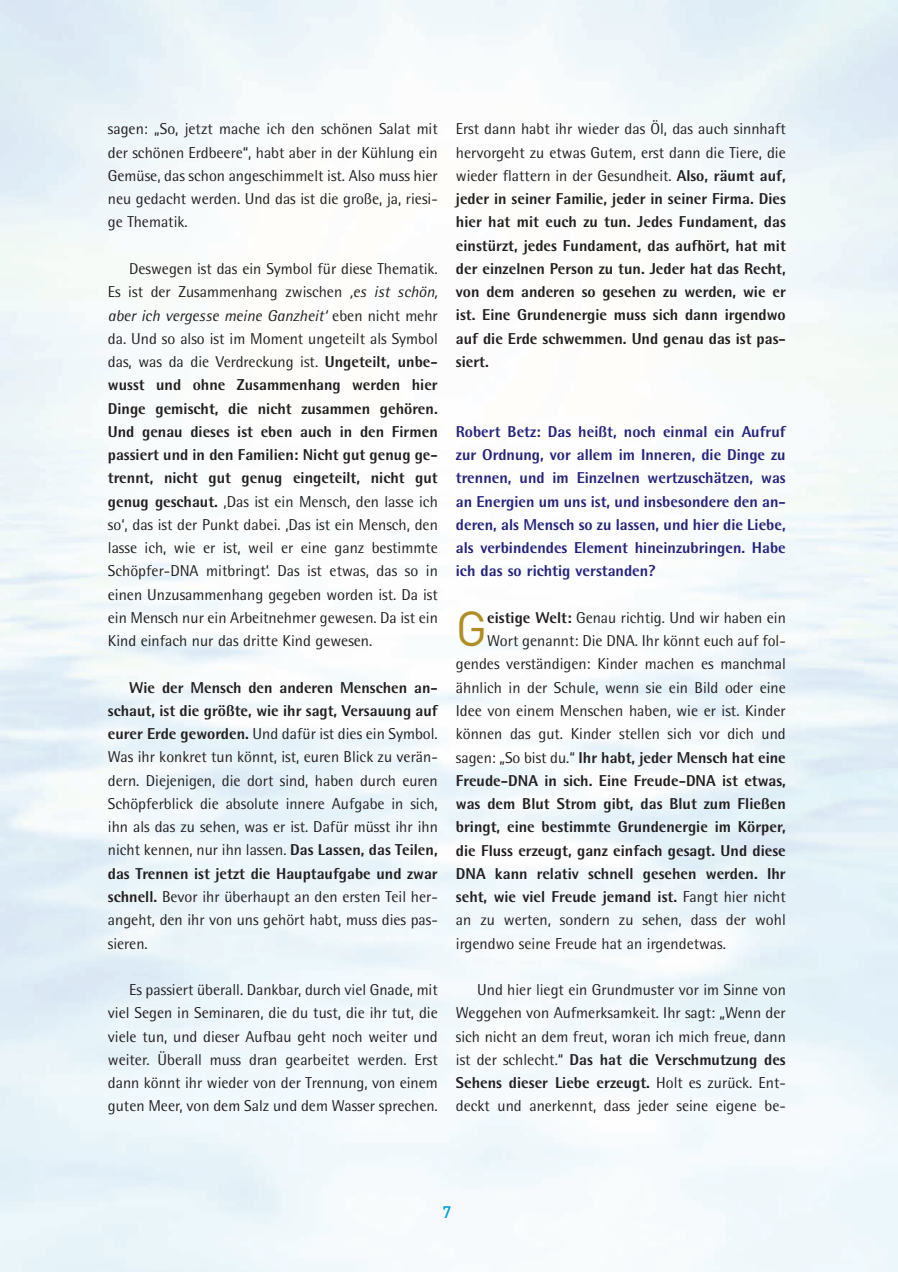
<style>
.page{position:relative;width:898px;height:1272px;background:#fff}
.page>*{position:absolute;margin:0;border:0;box-sizing:border-box;transform-origin:0 0}
.t1{font:48.45px "DIN";color:#b18e25}
.t2{font:500 16.5px "DIN";color:#009ed6}
.t3{font:15.75px/23.2px "Rotis Semi Sans";color:#231f20;text-align:justify}
.t4{font:800 15.75px/23.2px "Rotis Semi Sans";color:#231f20;text-align:justify}
.t5{font:800 15.75px/23.2px "Rotis Semi Sans";color:#26237b;text-align:justify}
.s1{font-style:italic}
.s2{font-weight:800}
.s3{font-weight:400}
</style>
<div class="page">
<p class="t3" style="left:108px;top:119px;width:331px">sagen: „So, jetzt mache ich den schönen Salat mit der schönen Erdbeere“, habt aber in der Kühlung ein Gemüse, das schon angeschimmelt ist. Also muss hier neu gedacht werden. Und das ist die große, ja, riesi&shy;ge Thematik.</p>
<p class="t3" style="left:108px;top:258px;width:331px;text-indent:21px">Deswegen ist das ein Symbol für diese Thematik.<br>Es ist der Zusammenhang zwischen <span class="s1">‚es ist schön, aber ich vergesse meine Ganzheit‘</span> eben nicht mehr da. Und so also ist im Moment ungeteilt als Symbol das, was da die Verdreckung ist. <span class="s2">Ungeteilt, unbe&shy;wusst und ohne Zusammenhang werden hier Dinge gemischt, die nicht zusammen gehören.<br>Und genau dieses ist eben auch in den Firmen passiert und in den Familien: Nicht gut genug ge&shy;trennt, nicht gut genug eingeteilt, nicht gut genug geschaut.</span> ‚Das ist ein Mensch, den lasse ich so‘, das ist der Punkt dabei. ‚Das ist ein Mensch, den lasse ich, wie er ist, weil er eine ganz bestimmte Schöpfer-DNA mitbringt‘. Das ist etwas, das so in einen Unzusammenhang gegeben worden ist. Da ist ein Mensch nur ein Arbeitnehmer gewesen. Da ist ein Kind einfach nur das dritte Kind gewesen.</p>
<p class="t3" style="left:108px;top:677px;width:331px;text-indent:21px"><span class="s2">Wie der Mensch den anderen Menschen an&shy;schaut, ist die größte, wie ihr sagt, Versauung auf eurer Erde geworden.</span> Und dafür ist dies ein Symbol.<br>Was ihr konkret tun könnt, ist, euren Blick zu verän&shy;dern. Diejenigen, die dort sind, haben durch euren Schöpferblick die absolute innere Aufgabe in sich, ihn als das zu sehen, was er ist. Dafür müsst ihr ihn nicht kennen, nur ihn lassen. <span class="s2">Das Lassen, das Teilen, das Trennen ist jetzt die Hauptaufgabe und zwar schnell.</span> Bevor ihr überhaupt an den ersten Teil her&shy;angeht, den ihr von uns gehört habt, muss dies pas&shy;sieren.</p>
<p class="t3" style="left:108px;top:979px;width:331px;text-indent:21px">Es passiert überall. Dankbar, durch viel Gnade, mit viel Segen in Seminaren, die du tust, die ihr tut, die viele tun, und dieser Aufbau geht noch weiter und weiter. Überall muss dran gearbeitet werden. Erst dann könnt ihr wieder von der Trennung, von einem guten Meer, von dem Salz und dem Wasser sprechen.</p>
<p class="t4" style="left:455px;top:119px;width:331px"><span class="s3">Erst dann habt ihr wieder das Öl, das auch sinnhaft hervorgeht zu etwas Gutem, erst dann die Tiere, die wieder flattern in der Gesundheit.</span> Also, räumt auf, jeder in seiner Familie, jeder in seiner Firma. Dies hier hat mit euch zu tun. Jedes Fundament, das einstürzt, jedes Fundament, das aufhört, hat mit der einzelnen Person zu tun. Jeder hat das Recht, von dem anderen so gesehen zu werden, wie er ist. Eine Grundenergie muss sich dann irgendwo auf die Erde schwemmen. Und genau das ist pas&shy;siert.</p>
<p class="t5" style="left:455px;top:421px;width:331px">Robert Betz: Das heißt, noch einmal ein Aufruf zur Ordnung, vor allem im Inneren, die Dinge zu trennen, und im Einzelnen wertzuschätzen, was an Energien um uns ist, und insbesondere den an&shy;deren, als Mensch so zu lassen, und hier die Liebe, als verbindendes Element hineinzubringen. Habe ich das so richtig verstanden?</p>
<h1 class="t1" style="left:455px;top:611px;width:33px">G</h1>
<p class="t3" style="left:487px;top:607px;width:300px"><span class="s2">eistige Welt:</span> Genau richtig. Und wir haben ein</p>
<p class="t3" style="left:487px;top:631px;width:300px">Wort genannt: Die DNA. Ihr könnt euch auf fol-</p>
<p class="t3" style="left:455px;top:654px;width:331px">gendes verständigen: Kinder machen es manchmal</p>
<p class="t3" style="left:455px;top:677px;width:331px">ähnlich in der Schule, wenn sie ein Bild oder eine</p>
<p class="t3" style="left:455px;top:700px;width:331px">Idee von einem Menschen haben, wie er ist. Kinder</p>
<p class="t3" style="left:455px;top:724px;width:331px">können das gut. Kinder stellen sich vor dich und</p>
<p class="t4" style="left:455px;top:747px;width:331px"><span class="s3">sagen: „So bist du.“</span> Ihr habt, jeder Mensch hat eine</p>
<p class="t4" style="left:455px;top:770px;width:331px">Freude-DNA in sich. Eine Freude-DNA ist etwas,</p>
<p class="t4" style="left:455px;top:793px;width:331px">was dem Blut Strom gibt, das Blut zum Fließen</p>
<p class="t4" style="left:455px;top:816px;width:331px">bringt, eine bestimmte Grundenergie im Körper,</p>
<p class="t4" style="left:455px;top:840px;width:331px">die Fluss erzeugt, ganz einfach gesagt. Und diese</p>
<p class="t4" style="left:455px;top:863px;width:331px">DNA kann relativ schnell gesehen werden. Ihr</p>
<p class="t4" style="left:455px;top:886px;width:331px">seht, wie viel Freude jemand ist. <span class="s3">Fangt hier nicht</span></p>
<p class="t3" style="left:455px;top:909px;width:331px">an zu werten, sondern zu sehen, dass der wohl</p>
<p class="t3" style="left:455px;top:933px;width:271px">irgendwo seine Freude hat an irgendetwas.</p>
<p class="t3" style="left:455px;top:979px;width:331px;text-indent:21px">Und hier liegt ein Grundmuster vor im Sinne von Weggehen von Aufmerksamkeit. Ihr sagt: „Wenn der sich nicht an dem freut, woran ich mich freue, dann ist der schlecht.“ <span class="s2">Das hat die Verschmutzung des Sehens dieser Liebe erzeugt.</span> Holt es zurück. Ent&shy;deckt und anerkennt, dass jeder seine eigene be-</p>
<p class="t2" style="left:442px;top:1206px;width:10px">7</p>
</div>
